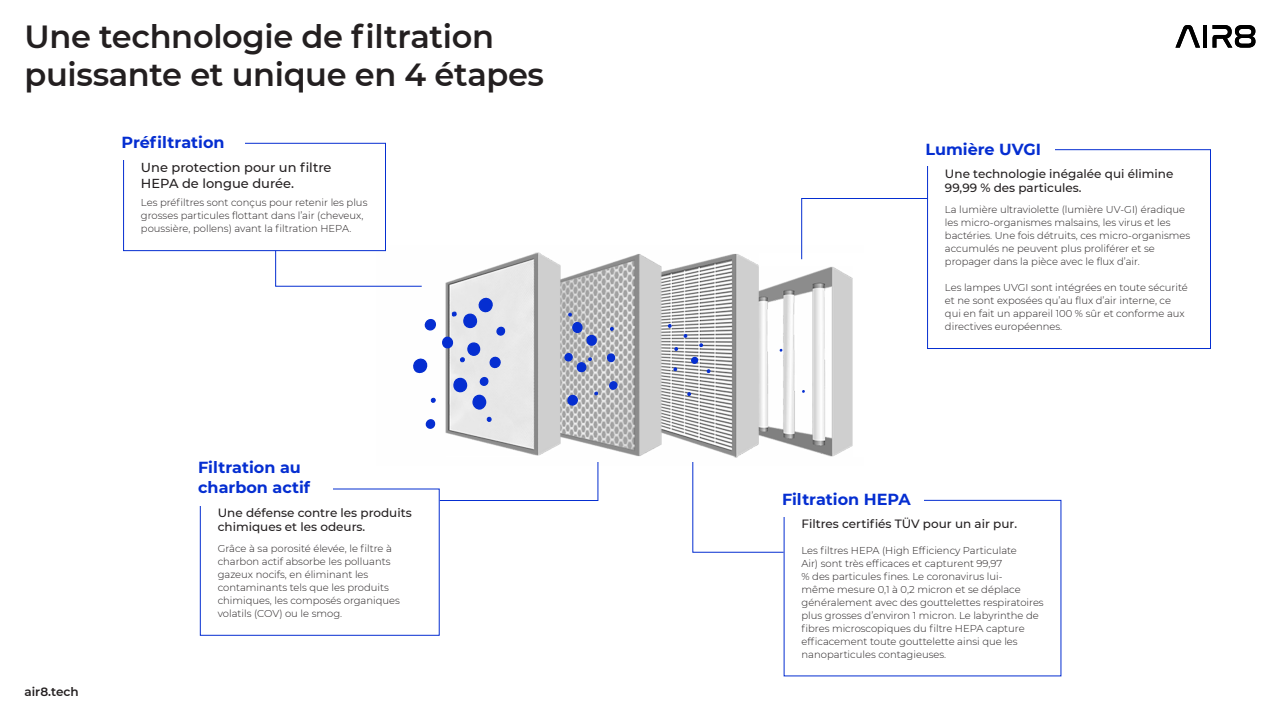
<style>
.page{position:relative;width:1280px;height:720px;background:#fff}
.page>*{position:absolute;margin:0;border:0;box-sizing:border-box;transform-origin:0 0}
.t1{font:600 32px "Montserrat";letter-spacing:-.01em;color:#231f20}
.t2{font:700 16px/19.2px "Montserrat";color:#052ed1}
.t3{font:500 13px/15.6px "Montserrat";color:#231f20}
.t4{font:500 12px/14.4px "Montserrat";color:#231f20}
.t5{font:600 12px "Montserrat";color:#231f20}
.t6{font:300 10px/13px "Montserrat";color:#231f20}
</style>
<div class="page">
<svg style="left:801px;top:198px;width:126px;height:48px"></svg>
<svg style="left:1175px;top:25px;width:25px;height:23px"></svg>
<hr style="left:1203px;top:25px;width:4px;height:23px;background:#000">
<svg style="left:1213px;top:25px;width:42px;height:23px"></svg>
<div style="left:927px;top:149px;width:284px;height:200px;background:#fff;border:1px solid #052ed1"></div>
<div style="left:918px;top:137px;width:137px;height:29px;background:#fff"></div>
<img style="left:427px;top:246px;width:426px;height:212px">
<div style="left:442px;top:337px;width:11px;height:11px;background:#052ed1;border-radius:50%"></div>
<div style="left:442px;top:336px;width:11px;height:13px;border:1px solid #052ed1;border-radius:50%"></div>
<div style="left:468px;top:343px;width:12px;height:12px;background:#052ed1;border-radius:50%"></div>
<div style="left:467px;top:342px;width:13px;height:14px;border:1px solid #052ed1;border-radius:50%"></div>
<svg style="left:413px;top:358px;width:14px;height:16px"></svg>
<svg style="left:424px;top:318px;width:12px;height:14px"></svg>
<svg style="left:488px;top:355px;width:13px;height:15px"></svg>
<svg style="left:487px;top:417px;width:5px;height:5px"></svg>
<svg style="left:430px;top:397px;width:6px;height:7px"></svg>
<svg style="left:451px;top:311px;width:6px;height:6px"></svg>
<svg style="left:459px;top:356px;width:6px;height:7px"></svg>
<svg style="left:463px;top:297px;width:42px;height:40px;background:#b4bde2"></svg>
<svg style="left:425px;top:418px;width:10px;height:12px"></svg>
<svg style="left:453px;top:376px;width:35px;height:35px"></svg>
<div style="left:587px;top:335px;width:9px;height:10px;background:#052ed1;border-radius:50%"></div>
<div style="left:586px;top:335px;width:11px;height:11px;border:1px solid #052ed1;border-radius:50%"></div>
<div style="left:573px;top:322px;width:9px;height:11px;background:#052ed1;border-radius:50%"></div>
<div style="left:572px;top:322px;width:11px;height:11px;border:1px solid #052ed1;border-radius:50%"></div>
<div style="left:607px;top:354px;width:8px;height:8px;background:#052ed1;border-radius:50%"></div>
<div style="left:607px;top:353px;width:8px;height:9px;border:1px solid #052ed1;border-radius:50%"></div>
<div style="left:577px;top:363px;width:9px;height:9px;background:#052ed1;border-radius:50%"></div>
<div style="left:577px;top:362px;width:10px;height:10px;border:1px solid #052ed1;border-radius:50%"></div>
<svg style="left:567px;top:393px;width:12px;height:14px"></svg>
<svg style="left:609px;top:380px;width:10px;height:11px"></svg>
<svg style="left:565px;top:352px;width:9px;height:11px"></svg>
<svg style="left:568px;top:313px;width:4px;height:4px"></svg>
<svg style="left:610px;top:326px;width:5px;height:6px"></svg>
<svg style="left:594px;top:391px;width:5px;height:5px"></svg>
<svg style="left:588px;top:356px;width:5px;height:6px"></svg>
<svg style="left:699px;top:342px;width:5px;height:6px"></svg>
<svg style="left:683px;top:333px;width:5px;height:6px"></svg>
<svg style="left:673px;top:366px;width:5px;height:6px"></svg>
<svg style="left:674px;top:346px;width:5px;height:6px"></svg>
<svg style="left:691px;top:355px;width:9px;height:10px"></svg>
<svg style="left:687px;top:391px;width:5px;height:6px"></svg>
<svg style="left:706px;top:368px;width:5px;height:6px"></svg>
<svg style="left:668px;top:323px;width:5px;height:6px"></svg>
<svg style="left:779px;top:349px;width:4px;height:3px"></svg>
<svg style="left:692px;top:462px;width:92px;height:91px"></svg>
<div style="left:775px;top:487px;width:149px;height:30px;background:#fff"></div>
<svg style="left:439px;top:462px;width:160px;height:39px"></svg>
<div style="left:200px;top:489px;width:240px;height:147px;background:#fff;border:1px solid #052ed1"></div>
<div style="left:191px;top:476px;width:141px;height:29px;background:#fff"></div>
<svg style="left:275px;top:251px;width:147px;height:36px"></svg>
<div style="left:123px;top:143px;width:263px;height:108px;background:#fff;border:1px solid #052ed1"></div>
<div style="left:114px;top:130px;width:131px;height:30px;background:#fff"></div>
<p class="t1" style="left:25px;top:14px;width:471px">Une technologie de filtration</p>
<p class="t1" style="left:25px;top:52px;width:521px">puissante et unique en 4 étapes</p>
<p class="t2" style="left:122px;top:132px;width:105px">Préfiltration</p>
<p class="t3" style="left:141px;top:159px;width:192px">Une protection pour un filtre<br>HEPA de longue durée.</p>
<p class="t6" style="left:141px;top:196px;width:228px">Les préfiltres sont conçus pour retenir les plus grosses particules flottant dans l’air (cheveux, poussière, pollens) avant la filtration HEPA.</p>
<p class="t2" style="left:198px;top:457px;width:113px">Filtration au charbon actif</p>
<p class="t4" style="left:218px;top:505px;width:196px">Une défense contre les produits chimiques et les odeurs.</p>
<p class="t5" style="left:25px;top:683px;width:56px">air8.tech</p>
<p class="t6" style="left:218px;top:542px;width:184px">Grâce à sa porosité élevée, le filtre à charbon actif absorbe les polluants gazeux nocifs, en éliminant les contaminants tels que les produits chimiques, les composés organiques volatils (COV) ou le smog.</p>
<p class="t2" style="left:926px;top:139px;width:117px">Lumière UVGI</p>
<p class="t4" style="left:945px;top:166px;width:230px">Une technologie inégalée qui élimine<br>99,99 % des particules.</p>
<p class="t6" style="left:945px;top:203px;width:247px">La lumière ultraviolette (lumière UV-GI) éradique les micro-organismes malsains, les virus et les bactéries. Une fois détruits, ces micro-organismes accumulés ne peuvent plus proliférer et se propager dans la pièce avec le flux d’air.</p>
<p class="t6" style="left:945px;top:281px;width:244px">Les lampes UVGI sont intégrées en toute sécurité et ne sont exposées qu’au flux d’air interne, ce qui en fait un appareil 100 % sûr et conforme aux directives européennes.</p>
<p class="t2" style="left:782px;top:489px;width:130px">Filtration HEPA</p>
<p class="t4" style="left:802px;top:516px;width:217px">Filtres certifiés TÜV pour un air pur.</p>
<p class="t6" style="left:802px;top:543px;width:244px">Les filtres HEPA (High Efficiency Particulate<br>Air) sont très efficaces et capturent 99,97<br>% des particules fines. Le coronavirus lui-<br>même mesure 0,1 à 0,2 micron et se déplace généralement avec des gouttelettes respiratoires plus grosses d’environ 1 micron. Le labyrinthe de fibres microscopiques du filtre HEPA capture efficacement toute gouttelette ainsi que les nanoparticules contagieuses.</p>
</div>
